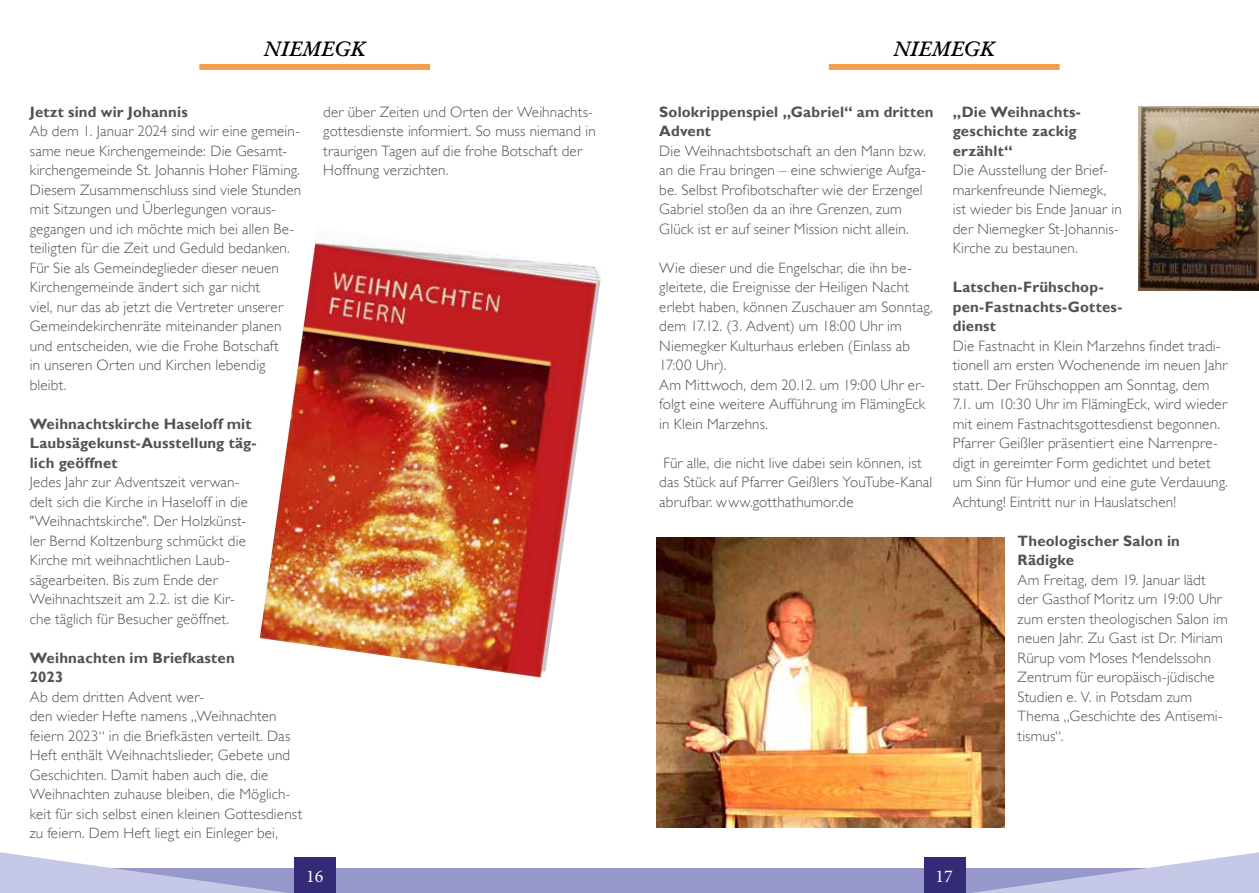
<style>
.page{position:relative;width:1259px;height:893px;background:#fff}
.page>*{position:absolute;margin:0;border:0;box-sizing:border-box;transform-origin:0 0}
.t1{font:21px "Garamond Kursiv Halbfett";letter-spacing:.005em;color:#000}
.t2{font:18px "Minion Pro";color:#fbfbfb}
.t3{font:300 15px/19.5px "Gill Sans";letter-spacing:.015em;color:#525251}
.t4{font:700 15px/19.5px "Gill Sans";letter-spacing:.01em;color:#525251}
.t5{font:700 15px "Gill Sans";color:#525251}
</style>
<div class="page">
<div style="left:617px;top:868px;width:642px;height:25px;background:#9697cb"></div>
<div style="left:924px;top:857px;width:41px;height:36px;background:#342b77"></div>
<svg style="left:965px;top:852px;width:294px;height:41px"></svg>
<div style="left:0;top:868px;width:642px;height:25px;background:#9697cb"></div>
<div style="left:294px;top:857px;width:42px;height:36px;background:#342b77"></div>
<svg style="left:0;top:852px;width:287px;height:41px"></svg>
<div style="left:199px;top:64px;width:231px;height:6px;background:#f59d4e"></div>
<div style="left:829px;top:64px;width:230px;height:6px;background:#f59d4e"></div>
<img style="left:1138px;top:106px;width:121px;height:184px">
<img style="left:656px;top:538px;width:349px;height:289px">
<img style="left:260px;top:238px;width:341px;height:440px">
<h1 class="t1" style="left:264px;top:36px;width:103px">NIEMEGK</h1>
<h1 class="t1" style="left:893px;top:36px;width:103px">NIEMEGK</h1>
<p class="t4" style="left:30px;top:102px;width:159px">Jetzt sind wir Johannis</p>
<p class="t3" style="left:30px;top:122px;width:273px">Ab dem 1. Januar 2024 sind wir eine gemein&shy;same neue Kirchengemeinde: Die Gesamt&shy;kirchengemeinde St. Johannis Hoher Fläming.<br>Diesem Zusammenschluss sind viele Stunden mit Sitzungen und Überlegungen voraus&shy;gegangen und ich möchte mich bei allen Be&shy;teiligten für die Zeit und Geduld bedanken.<br>Für Sie als Gemeindeglieder dieser neuen Kirchengemeinde ändert sich gar nicht<br>viel, nur das ab jetzt die Vertreter unserer Gemeindekirchenräte miteinander planen und entscheiden, wie die Frohe Botschaft<br>in unseren Orten und Kirchen lebendig bleibt.</p>
<p class="t4" style="left:30px;top:414px;width:228px">Weihnachtskirche Haseloff mit<br>Laubsägekunst-Ausstellung täg&shy;lich geöffnet</p>
<p class="t3" style="left:30px;top:473px;width:220px">Jedes Jahr zur Adventszeit verwan&shy;delt sich die Kirche in Haseloff in die "Weihnachtskirche". Der Holzkünst&shy;ler Bernd Koltzenburg schmückt die Kirche mit weihnachtlichen Laub&shy;sägearbeiten. Bis zum Ende der Weihnachtszeit am 2.2. ist die Kir&shy;che täglich für Besucher geöffnet.</p>
<p class="t4" style="left:30px;top:648px;width:206px">Weihnachten im Briefkasten</p>
<p class="t5" style="left:30px;top:668px;width:35px">2023</p>
<p class="t3" style="left:30px;top:687px;width:274px">Ab dem dritten Advent wer-<br>den wieder Hefte namens „Weihnachten feiern 2023“ in die Briefkästen verteilt. Das Heft enthält Weihnachtslieder, Gebete und Geschichten. Damit haben auch die, die Weihnachten zuhause bleiben, die Möglich&shy;keit für sich selbst einen kleinen Gottesdienst zu feiern. Dem Heft liegt ein Einleger bei,</p>
<p class="t3" style="left:323px;top:102px;width:274px">der über Zeiten und Orten der Weihnachts&shy;gottesdienste informiert. So muss niemand in traurigen Tagen auf die frohe Botschaft der Hoffnung verzichten.</p>
<p class="t4" style="left:659px;top:102px;width:276px">Solokrippenspiel „Gabriel“ am dritten<br>Advent</p>
<p class="t3" style="left:659px;top:141px;width:268px">Die Weihnachtsbotschaft an den Mann bzw. an die Frau bringen – eine schwierige Aufga&shy;be. Selbst Profibotschafter wie der Erzengel Gabriel stoßen da an ihre Grenzen, zum Glück ist er auf seiner Mission nicht allein.</p>
<p class="t3" style="left:659px;top:258px;width:275px">Wie dieser und die Engelschar, die ihn be&shy;gleitete, die Ereignisse der Heiligen Nacht erlebt haben, können Zuschauer am Sonntag, dem 17.12. (3. Advent) um 18:00 Uhr im Niemegker Kulturhaus erleben (Einlass ab 17:00 Uhr).<br>Am Mittwoch, dem 20.12. um 19:00 Uhr er&shy;folgt eine weitere Aufführung im FlämingEck in Klein Marzehns.</p>
<p class="t3" style="left:659px;top:453px;width:275px">Für alle, die nicht live dabei sein können, ist das Stück auf Pfarrer Geißlers YouTube-Kanal abrufbar. www.gotthathumor.de</p>
<p class="t4" style="left:952px;top:102px;width:130px">„Die Weihnachts&shy;geschichte zackig erzählt“</p>
<p class="t3" style="left:952px;top:161px;width:170px">Die Ausstellung der Brief&shy;markenfreunde Niemegk, ist wieder bis Ende Januar in der Niemegker St-Johannis-<br>Kirche zu bestaunen.</p>
<p class="t4" style="left:952px;top:278px;width:171px">Latschen-Frühschop&shy;pen-Fastnachts-Gottes&shy;dienst</p>
<p class="t3" style="left:952px;top:336px;width:276px">Die Fastnacht in Klein Marzehns findet tradi&shy;tionell am ersten Wochenende im neuen Jahr statt. Der Frühschoppen am Sonntag, dem 7.1. um 10:30 Uhr im FlämingEck, wird wieder mit einem Fastnachtsgottesdienst begonnen.<br>Pfarrer Geißler präsentiert eine Narrenpre&shy;digt in gereimter Form gedichtet und betet um Sinn für Humor und eine gute Verdauung.<br>Achtung! Eintritt nur in Hauslatschen!</p>
<p class="t4" style="left:1017px;top:531px;width:164px">Theologischer Salon in<br>Rädigke</p>
<p class="t3" style="left:1017px;top:570px;width:211px">Am Freitag, dem 19. Januar lädt der Gasthof Moritz um 19:00 Uhr zum ersten theologischen Salon im neuen Jahr. Zu Gast ist Dr. Miriam<br>Rürup vom Moses Mendelssohn<br>Zentrum für europäisch-jüdische<br>Studien e. V. in Potsdam zum<br>Thema „Geschichte des Antisemi&shy;tismus“.</p>
<p class="t2" style="left:306px;top:864px;width:19px">16</p>
<p class="t2" style="left:935px;top:864px;width:19px">17</p>
</div>
